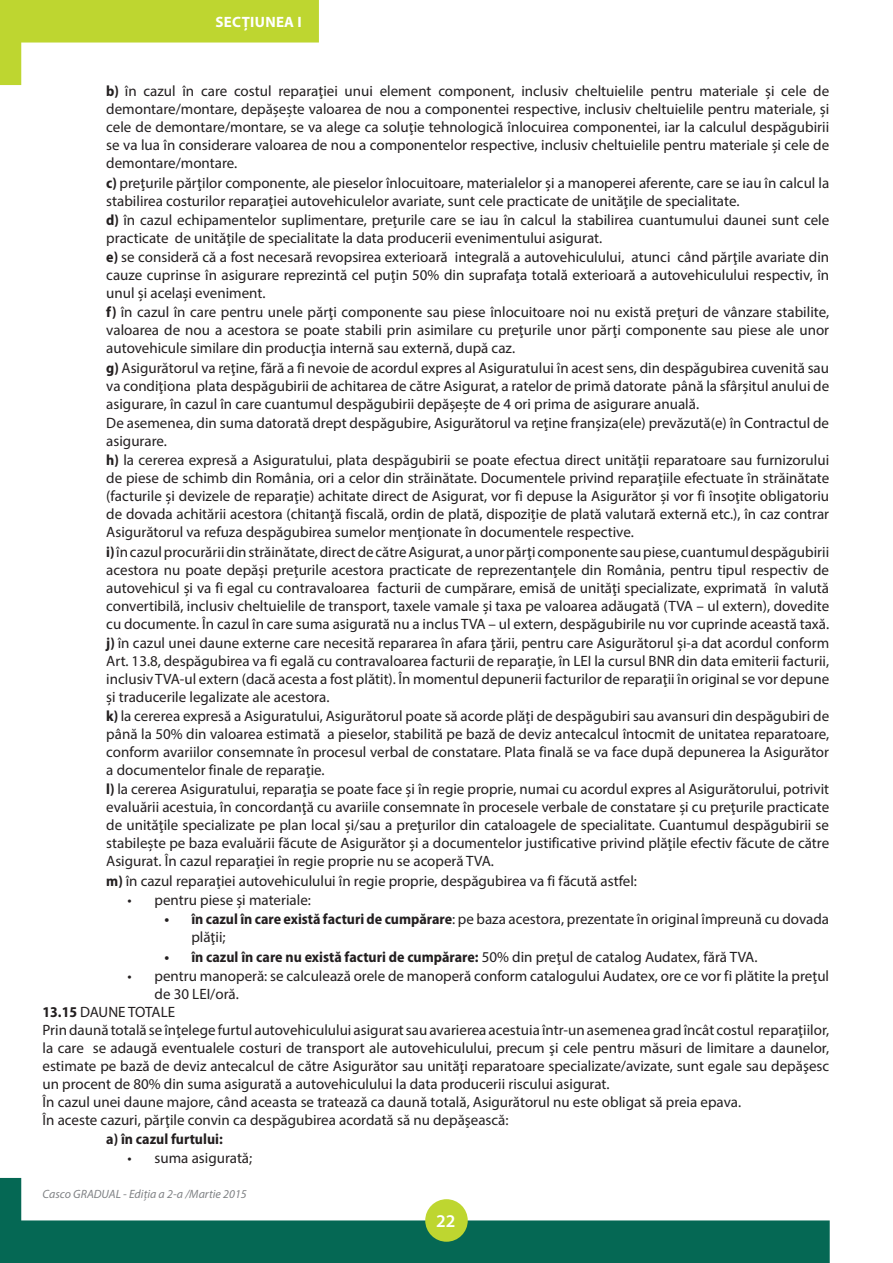
<style>
.page{position:relative;width:893px;height:1263px;background:#fff}
.page>*{position:absolute;margin:0;border:0;box-sizing:border-box;transform-origin:0 0}
.t1{font:600 18px "Myriad Pro";color:#fff}
.t2{font:15px "Myriad Pro";color:#231f20}
.t3{font:700 semi-condensed 15px "Myriad Pro";color:#231f20}
.t4{font:700 15px "Myriad Pro";letter-spacing:.02em;color:#fff}
.t5{font:italic 12px "Myriad Pro";color:#808285}
.s1{font-weight:700;font-stretch:semi-condensed}
.s2{font-weight:400;font-stretch:normal}
</style>
<div class="page">
<svg style="left:0;top:1178px;width:830px;height:85px;fill:#056854"></svg>
<div style="left:425px;top:1199px;width:43px;height:43px;background:#bed630;border-radius:50%"></div>
<svg style="left:0;top:0;width:319px;height:85px"></svg>
<p class="t4" style="left:216px;top:12px;width:88px">SECȚIUNEA I</p>
<p class="t2" style="left:106px;top:82px;width:724px"><span class="s1">b)</span> în cazul în care costul reparaţiei unui element component, inclusiv cheltuielile pentru materiale și cele de</p>
<p class="t2" style="left:106px;top:100px;width:724px">demontare/montare, depășește valoarea de nou a componentei respective, inclusiv cheltuielile pentru materiale, și</p>
<p class="t2" style="left:106px;top:118px;width:724px">cele de demontare/montare, se va alege ca soluţie tehnologică înlocuirea componentei, iar la calculul despăgubirii</p>
<p class="t2" style="left:106px;top:136px;width:724px">se va lua în considerare valoarea de nou a componentelor respective, inclusiv cheltuielile pentru materiale și cele de</p>
<p class="t2" style="left:106px;top:154px;width:132px">demontare/montare.</p>
<p class="t2" style="left:106px;top:173px;width:724px"><span class="s1">c)</span> preţurile părţilor componente, ale pieselor înlocuitoare, materialelor și a manoperei aferente, care se iau în calcul la</p>
<p class="t2" style="left:106px;top:191px;width:635px">stabilirea costurilor reparaţiei autovehiculelor avariate, sunt cele practicate de unităţile de specialitate.</p>
<p class="t2" style="left:106px;top:211px;width:724px"><span class="s1">d)</span> în cazul echipamentelor suplimentare, preţurile care se iau în calcul la stabilirea cuantumului daunei sunt cele</p>
<p class="t2" style="left:106px;top:229px;width:497px">practicate de unităţile de specialitate la data producerii evenimentului asigurat.</p>
<p class="t2" style="left:106px;top:248px;width:724px"><span class="s1">e)</span> se consideră că a fost necesară revopsirea exterioară integrală a autovehiculului, atunci când părţile avariate din</p>
<p class="t2" style="left:106px;top:266px;width:724px">cauze cuprinse în asigurare reprezintă cel puţin 50% din suprafaţa totală exterioară a autovehiculului respectiv, în</p>
<p class="t2" style="left:106px;top:284px;width:161px">unul și același eveniment.</p>
<p class="t2" style="left:106px;top:303px;width:724px"><span class="s1">f)</span> în cazul în care pentru unele părţi componente sau piese înlocuitoare noi nu există preţuri de vânzare stabilite,</p>
<p class="t2" style="left:106px;top:321px;width:724px">valoarea de nou a acestora se poate stabili prin asimilare cu preţurile unor părţi componente sau piese ale unor</p>
<p class="t2" style="left:106px;top:339px;width:410px">autovehicule similare din producţia internă sau externă, după caz.</p>
<p class="t2" style="left:106px;top:358px;width:724px"><span class="s1">g)</span> Asigurătorul va reţine, fără a fi nevoie de acordul expres al Asiguratului în acest sens, din despăgubirea cuvenită sau</p>
<p class="t2" style="left:106px;top:376px;width:724px">va condiţiona plata despăgubirii de achitarea de către Asigurat, a ratelor de primă datorate până la sfârșitul anului de</p>
<p class="t2" style="left:106px;top:394px;width:594px">asigurare, în cazul în care cuantumul despăgubirii depășește de 4 ori prima de asigurare anuală.</p>
<p class="t2" style="left:106px;top:414px;width:724px">De asemenea, din suma datorată drept despăgubire, Asigurătorul va reţine franșiza(ele) prevăzută(e) în Contractul de</p>
<p class="t2" style="left:106px;top:432px;width:62px">asigurare.</p>
<p class="t2" style="left:106px;top:451px;width:724px"><span class="s1">h)</span> la cererea expresă a Asiguratului, plata despăgubirii se poate efectua direct unităţii reparatoare sau furnizorului</p>
<p class="t2" style="left:106px;top:469px;width:724px">de piese de schimb din România, ori a celor din străinătate. Documentele privind reparaţiile efectuate în străinătate</p>
<p class="t2" style="left:106px;top:487px;width:724px">(facturile și devizele de reparaţie) achitate direct de Asigurat, vor fi depuse la Asigurător și vor fi însoţite obligatoriu</p>
<p class="t2" style="left:106px;top:505px;width:724px">de dovada achitării acestora (chitanţă fiscală, ordin de plată, dispoziţie de plată valutară externă etc.), în caz contrar</p>
<p class="t2" style="left:106px;top:523px;width:529px">Asigurătorul va refuza despăgubirea sumelor menţionate în documentele respective.</p>
<p class="t2" style="left:106px;top:542px;width:724px"><span class="s1">i)</span>în cazul procurării din străinătate, direct de către Asigurat, a unor părţi componente sau piese, cuantumul despăgubirii</p>
<p class="t2" style="left:106px;top:560px;width:724px">acestora nu poate depăși preţurile acestora practicate de reprezentanţele din România, pentru tipul respectiv de</p>
<p class="t2" style="left:106px;top:578px;width:724px">autovehicul și va fi egal cu contravaloarea facturii de cumpărare, emisă de unităţi specializate, exprimată în valută</p>
<p class="t2" style="left:106px;top:596px;width:724px">convertibilă, inclusiv cheltuielile de transport, taxele vamale și taxa pe valoarea adăugată (TVA – ul extern), dovedite</p>
<p class="t2" style="left:106px;top:614px;width:724px">cu documente. În cazul în care suma asigurată nu a inclus TVA – ul extern, despăgubirile nu vor cuprinde această taxă.</p>
<p class="t2" style="left:106px;top:633px;width:724px"><span class="s1">j)</span> în cazul unei daune externe care necesită repararea în afara ţării, pentru care Asigurătorul și-a dat acordul conform</p>
<p class="t2" style="left:106px;top:651px;width:724px">Art. 13.8, despăgubirea va fi egală cu contravaloarea facturii de reparaţie, în LEI la cursul BNR din data emiterii facturii,</p>
<p class="t2" style="left:106px;top:669px;width:724px">inclusiv TVA-ul extern (dacă acesta a fost plătit). În momentul depunerii facturilor de reparaţii în original se vor depune</p>
<p class="t2" style="left:106px;top:687px;width:225px">și traducerile legalizate ale acestora.</p>
<p class="t2" style="left:106px;top:707px;width:724px"><span class="s1">k)</span> la cererea expresă a Asiguratului, Asigurătorul poate să acorde plăţi de despăgubiri sau avansuri din despăgubiri de</p>
<p class="t2" style="left:106px;top:725px;width:724px">până la 50% din valoarea estimată a pieselor, stabilită pe bază de deviz antecalcul întocmit de unitatea reparatoare,</p>
<p class="t2" style="left:106px;top:743px;width:724px">conform avariilor consemnate în procesul verbal de constatare. Plata finală se va face după depunerea la Asigurător</p>
<p class="t2" style="left:106px;top:761px;width:220px">a documentelor finale de reparaţie.</p>
<p class="t2" style="left:106px;top:780px;width:724px"><span class="s1">l)</span> la cererea Asiguratului, reparaţia se poate face și în regie proprie, numai cu acordul expres al Asigurătorului, potrivit</p>
<p class="t2" style="left:106px;top:798px;width:724px">evaluării acestuia, în concordanţă cu avariile consemnate în procesele verbale de constatare și cu preţurile practicate</p>
<p class="t2" style="left:106px;top:816px;width:724px">de unităţile specializate pe plan local și/sau a preţurilor din cataloagele de specialitate. Cuantumul despăgubirii se</p>
<p class="t2" style="left:106px;top:834px;width:724px">stabilește pe baza evaluării făcute de Asigurător și a documentelor justificative privind plăţile efectiv făcute de către</p>
<p class="t2" style="left:106px;top:852px;width:389px">Asigurat. În cazul reparaţiei în regie proprie nu se acoperă TVA.</p>
<p class="t2" style="left:106px;top:871px;width:532px"><span class="s1">m)</span> în cazul reparaţiei autovehiculului în regie proprie, despăgubirea va fi făcută astfel:</p>
<p class="t2" style="left:155px;top:891px;width:158px">pentru piese și materiale:</p>
<p class="t2" style="left:191px;top:910px;width:639px"><span class="s1">în cazul în care există facturi de cumpărare</span>: pe baza acestora, prezentate în original împreună cu dovada</p>
<p class="t2" style="left:191px;top:928px;width:36px">plăţii;</p>
<p class="t3" style="left:191px;top:948px;width:568px">în cazul în care nu există facturi de cumpărare: <span class="s2">50% din preţul de catalog Audatex, fără TVA.</span></p>
<p class="t2" style="left:155px;top:966px;width:676px">pentru manoperă: se calculează orele de manoperă conform catalogului Audatex, ore ce vor fi plătite la preţul</p>
<p class="t2" style="left:155px;top:984px;width:86px">de 30 LEI/oră.</p>
<p class="t2" style="left:43px;top:1002px;width:134px"><span class="s1">13.15</span> DAUNE TOTALE</p>
<p class="t2" style="left:43px;top:1020px;width:788px">Prin daună totală se înţelege furtul autovehiculului asigurat sau avarierea acestuia într-un asemenea grad încât costul reparaţiilor,</p>
<p class="t2" style="left:43px;top:1038px;width:788px">la care se adaugă eventualele costuri de transport ale autovehiculului, precum şi cele pentru măsuri de limitare a daunelor,</p>
<p class="t2" style="left:43px;top:1056px;width:788px">estimate pe bază de deviz antecalcul de către Asigurător sau unităţi reparatoare specializate/avizate, sunt egale sau depăşesc</p>
<p class="t2" style="left:43px;top:1074px;width:569px">un procent de 80% din suma asigurată a autovehiculului la data producerii riscului asigurat.</p>
<p class="t2" style="left:43px;top:1092px;width:700px">În cazul unei daune majore, când aceasta se tratează ca daună totală, Asigurătorul nu este obligat să preia epava.</p>
<p class="t2" style="left:43px;top:1110px;width:468px">În aceste cazuri, părţile convin ca despăgubirea acordată să nu depăşească:</p>
<p class="t3" style="left:106px;top:1131px;width:118px">a) în cazul furtului:</p>
<p class="t2" style="left:155px;top:1149px;width:99px">suma asigurată;</p>
<p class="t5" style="left:43px;top:1186px;width:206px">Casco GRADUAL - Ediția a 2-a /Martie 2015</p>
<p class="t1" style="left:436px;top:1210px;width:21px">22</p>
</div>
